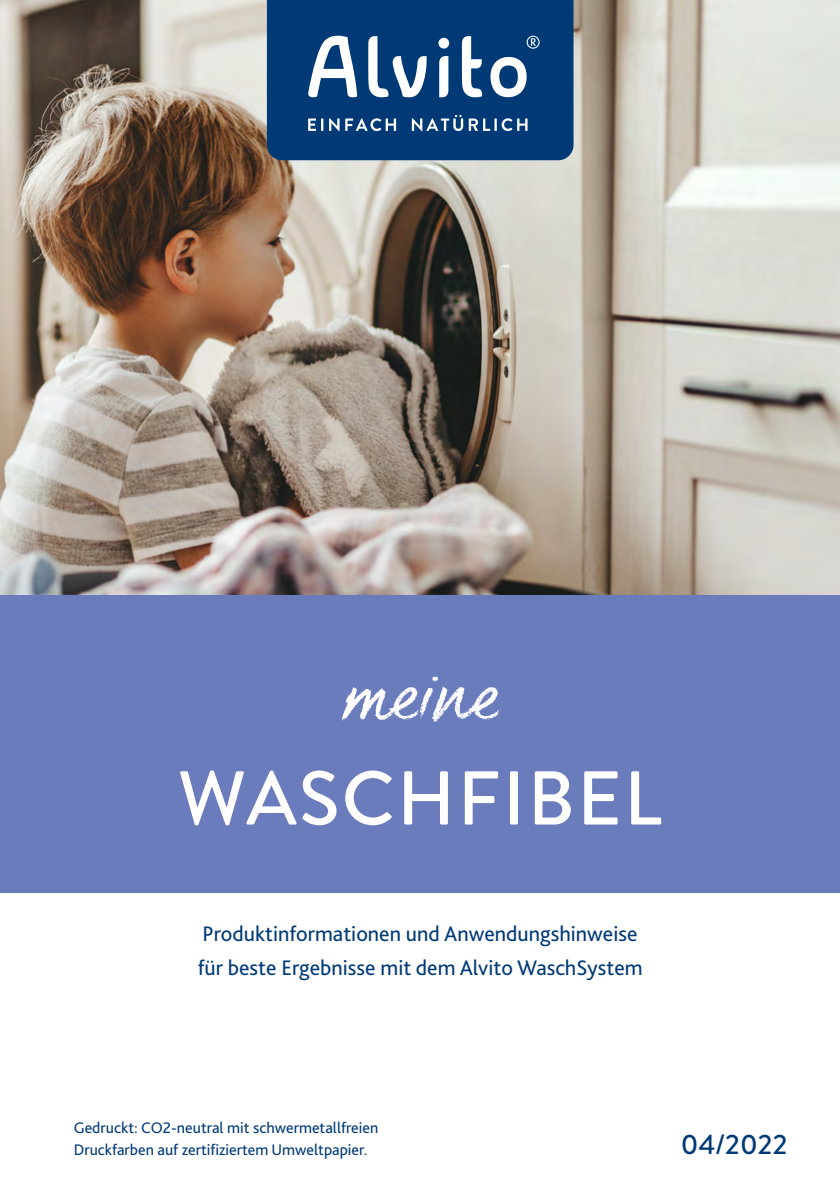
<style>
.page{position:relative;width:840px;height:1191px;background:#fff}
.page>*{position:absolute;margin:0;border:0;box-sizing:border-box;transform-origin:0 0}
.t1{font:500 76px "Brandon Grotesque";letter-spacing:.03em;color:#fff}
.t2{font:72px "FS Sammy";letter-spacing:-.005em;color:#fff}
.t3{font:500 28px "Brandon Grotesque";letter-spacing:.01em;color:#003a76}
.t4{font:22px/34px "Bliss Pro";color:#003a76}
.t5{font:16px/22px "Bliss Pro";color:#003a76}
</style>
<div class="page">
<img style="left:0;top:0;width:839px;height:595px">
<div style="left:267px;top:0;width:306px;height:160px;background:#003a76"></div>
<div style="left:438px;top:38px;width:11px;height:11px;background:#fff;border-radius:50%"></div>
<svg style="left:461px;top:36px;width:21px;height:61px"></svg>
<svg style="left:308px;top:36px;width:49px;height:61px"></svg>
<svg style="left:368px;top:36px;width:58px;height:61px"></svg>
<svg style="left:490px;top:57px;width:36px;height:40px"></svg>
<svg style="left:439px;top:56px;width:9px;height:41px"></svg>
<svg style="left:526px;top:36px;width:13px;height:13px"></svg>
<svg style="left:308px;top:118px;width:15px;height:13px"></svg>
<svg style="left:329px;top:118px;width:10px;height:13px"></svg>
<svg style="left:345px;top:118px;width:51px;height:13px"></svg>
<svg style="left:411px;top:115px;width:116px;height:16px"></svg>
<div style="left:0;top:595px;width:839px;height:298px;background:#6b7cbc"></div>
<h2 class="t2" style="left:342px;top:651px;width:156px">meine</h2>
<h1 class="t1" style="left:178px;top:746px;width:485px">WASCHFIBEL</h1>
<p class="t4" style="left:197px;top:916px;width:446px">Produktinformationen und Anwendungshinweise für beste Ergebnisse mit dem Alvito WaschSystem</p>
<p class="t5" style="left:74px;top:1116px;width:306px">Gedruckt: CO2-neutral mit schwermetallfreien<br>Druckfarben auf zertifiziertem Umweltpapier.</p>
<p class="t3" style="left:680px;top:1125px;width:108px">04/2022</p>
</div>
